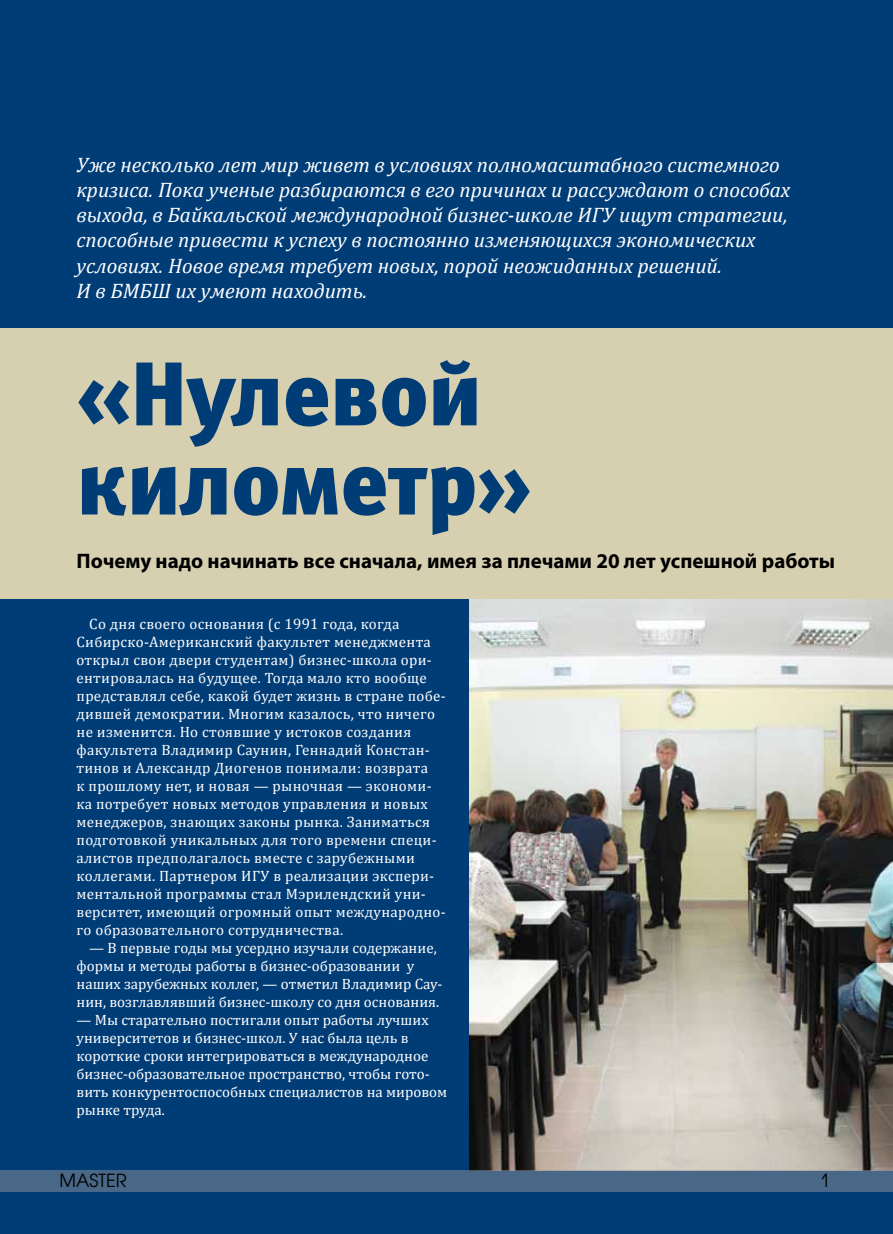
<style>
.page{position:relative;width:893px;height:1234px;background:#fff}
.page>*{position:absolute;margin:0;border:0;box-sizing:border-box;transform-origin:0 0}
.t1{font:90px/89.1px "Meta Black C";color:#003d77}
.t2{font:italic 21px/25.2px "Cambria";color:#fff}
.t3{font:700 21px "Myriad Pro";color:#000}
.t4{font:18px "Avant Garde";color:#000}
.t5{font:15px/18px "Cambria";letter-spacing:.02em;color:#fff}
.t6{font:15px/18px "Cambria";color:#fff}
</style>
<div class="page">
<div style="left:0;top:0;width:893px;height:1233px;background:#d6d0b0"></div>
<div style="left:0;top:600px;width:893px;height:633px;background:#003d77"></div>
<div style="left:0;top:0;width:893px;height:327px;background:#003d77"></div>
<img style="left:470px;top:600px;width:423px;height:569px">
<div style="left:0;top:1169px;width:893px;height:22px;background:#496887"></div>
<p class="t2" style="left:77px;top:151px;width:715px">Уже несколько лет мир живет в условиях полномасштабного системного кризиса. Пока ученые разбираются в его причинах и рассуждают о способах выхода, в Байкальской международной бизнес-школе ИГУ ищут стратегии, способные привести к успеху в постоянно изменяющихся экономических условиях. Новое время требует новых, порой неожиданных решений.<br>И в БМБШ их умеют находить.</p>
<h1 class="t1" style="left:77px;top:350px;width:457px">«Нулевой километр»</h1>
<h2 class="t3" style="left:77px;top:546px;width:760px">Почему надо начинать все сначала, имея за плечами 20 лет успешной работы</h2>
<p class="t5" style="left:77px;top:614px;width:371px;text-indent:13px">Со дня своего основания (с 1991 года, когда Сибирско-Американский факультет менеджмента открыл свои двери студентам) бизнес-школа ори&shy;ентировалась на будущее. Тогда мало кто вообще представлял себе, какой будет жизнь в стране побе&shy;дившей демократии. Многим казалось, что ничего не изменится. Но стоявшие у истоков создания факультета Владимир Саунин, Геннадий Констан&shy;тинов и Александр Диогенов понимали: возврата<br>к прошлому нет, и новая — рыночная — экономи&shy;ка потребует новых методов управления и новых менеджеров, знающих законы рынка. Заниматься подготовкой уникальных для того времени специ&shy;алистов предполагалось вместе с зарубежными коллегами. Партнером ИГУ в реализации экспери&shy;ментальной программы стал Мэрилендский уни&shy;верситет, имеющий огромный опыт международно&shy;го образовательного сотрудничества.</p>
<p class="t6" style="left:77px;top:938px;width:367px;text-indent:13px">— В первые годы мы усердно изучали содержание, формы и методы работы в бизнес-образовании у наших зарубежных коллег, — отметил Владимир Сау&shy;нин, возглавлявший бизнес-школу со дня основания.</p>
<p class="t6" style="left:77px;top:1010px;width:372px">— Мы старательно постигали опыт работы лучших университетов и бизнес-школ. У нас была цель в короткие сроки интегрироваться в международное бизнес-образовательное пространство, чтобы гото&shy;вить конкурентоспособных специалистов на мировом рынке труда.</p>
<p class="t4" style="left:60px;top:1169px;width:69px">MASTER</p>
<p class="t4" style="left:820px;top:1169px;width:11px">1</p>
</div>
